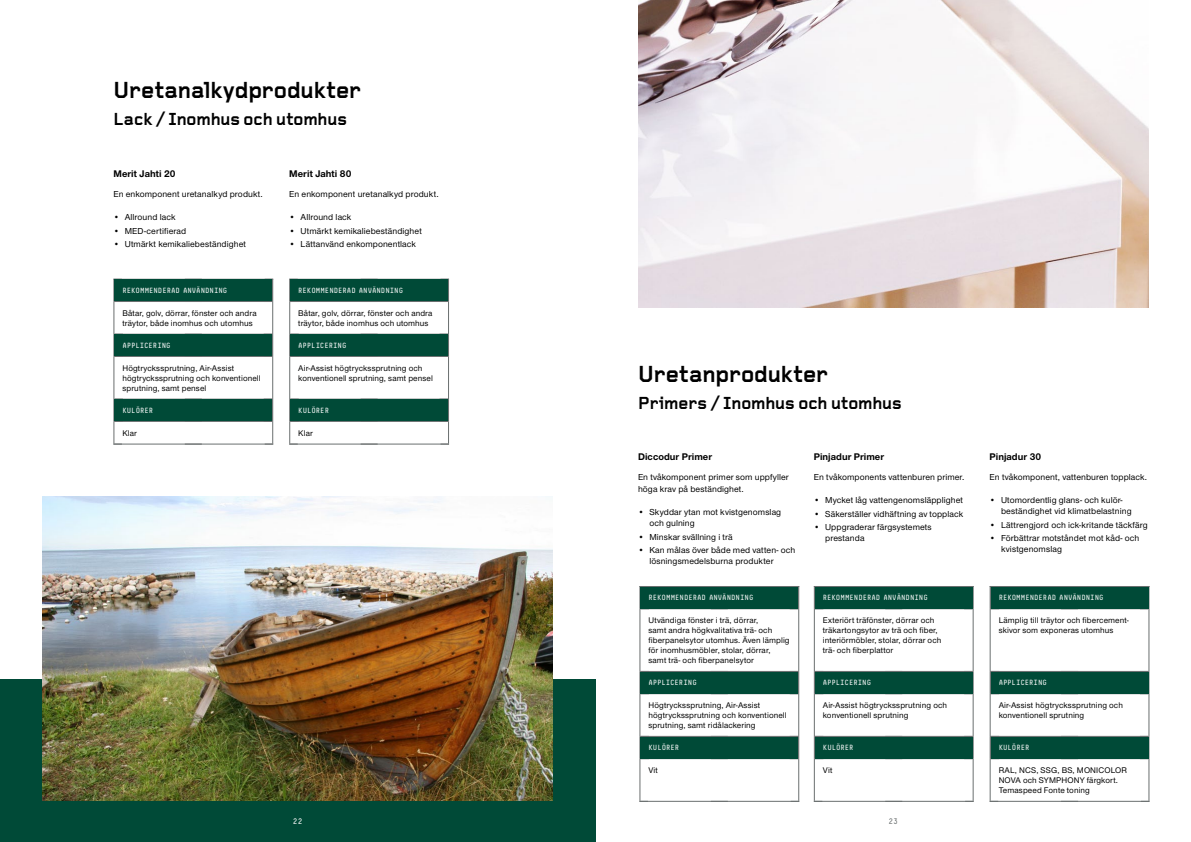
<style>
.page{position:relative;width:1191px;height:842px;background:#fff}
.page>*{position:absolute;margin:0;border:0;box-sizing:border-box;transform-origin:0 0}
.t1{font:700 24px "Foundry Gridnik";letter-spacing:.005em;color:#000}
.t2{font:700 18px "Foundry Gridnik";color:#000}
.t3{font:700 10px "Nimbus San Nov";letter-spacing:.005em;color:#000}
.t4{font:500 9px/11px "Nimbus Sans Novus";letter-spacing:.01em;color:#000}
.t5{font:500 8.5px/10px "Nimbus Sans Novus";letter-spacing:.01em;color:#000}
.t6{font:8px "Decima Mono Pro";color:#fff}
.t7{font:8px "Decima Mono Pro";color:#6a6f6f}
.t8{font:7.5px "Decima Mono Pro";letter-spacing:-.01em;color:#fff}
</style>
<div class="page">
<img style="left:638px;top:0;width:510px;height:307px">
<div style="left:0;top:679px;width:595px;height:163px;background:#004a37"></div>
<hr style="left:814px;top:801px;width:159px;height:1px;background:#6a6f6f">
<svg style="left:902px;top:801px;width:31px;height:1px"></svg>
<svg style="left:814px;top:586px;width:159px;height:173px"></svg>
<hr style="left:814px;top:759px;width:1px;height:42px;background:#6a6f6f">
<hr style="left:972px;top:759px;width:1px;height:42px;background:#6a6f6f">
<div style="left:815px;top:587px;width:157px;height:21px;background:#004a37"></div>
<div style="left:815px;top:672px;width:157px;height:21px;background:#004a37"></div>
<div style="left:815px;top:737px;width:157px;height:21px;background:#004a37"></div>
<hr style="left:639px;top:801px;width:160px;height:1px;background:#6a6f6f">
<svg style="left:728px;top:801px;width:31px;height:1px"></svg>
<svg style="left:639px;top:586px;width:160px;height:173px"></svg>
<hr style="left:639px;top:759px;width:1px;height:42px;background:#6a6f6f">
<hr style="left:798px;top:759px;width:1px;height:42px;background:#6a6f6f">
<div style="left:640px;top:587px;width:158px;height:21px;background:#004a37"></div>
<div style="left:640px;top:672px;width:158px;height:21px;background:#004a37"></div>
<div style="left:640px;top:737px;width:158px;height:21px;background:#004a37"></div>
<img style="left:43px;top:497px;width:510px;height:304px">
<svg style="left:289px;top:279px;width:160px;height:166px"></svg>
<div style="left:290px;top:280px;width:158px;height:21px;background:#004a37"></div>
<div style="left:290px;top:335px;width:158px;height:21px;background:#004a37"></div>
<div style="left:290px;top:400px;width:158px;height:21px;background:#004a37"></div>
<svg style="left:113px;top:279px;width:160px;height:166px"></svg>
<div style="left:114px;top:280px;width:158px;height:21px;background:#004a37"></div>
<div style="left:114px;top:335px;width:158px;height:21px;background:#004a37"></div>
<div style="left:114px;top:400px;width:158px;height:21px;background:#004a37"></div>
<hr style="left:989px;top:801px;width:160px;height:1px;background:#6a6f6f">
<svg style="left:1078px;top:801px;width:31px;height:1px"></svg>
<svg style="left:989px;top:586px;width:160px;height:173px"></svg>
<hr style="left:989px;top:759px;width:1px;height:42px;background:#6a6f6f">
<hr style="left:1148px;top:759px;width:1px;height:42px;background:#6a6f6f">
<div style="left:990px;top:587px;width:158px;height:21px;background:#004a37"></div>
<div style="left:990px;top:672px;width:158px;height:21px;background:#004a37"></div>
<div style="left:990px;top:737px;width:158px;height:21px;background:#004a37"></div>
<h1 class="t1" style="left:113px;top:76px;width:249px">Uretanalkydprodukter</h1>
<h2 class="t2" style="left:113px;top:108px;width:235px">Lack / Inomhus och utomhus</h2>
<p class="t3" style="left:113px;top:167px;width:64px">Merit Jahti 20</p>
<p class="t4" style="left:113px;top:188px;width:151px">En enkomponent uretanalkyd produkt.</p>
<p class="t4" style="left:113px;top:211px;width:64px">• Allround lack</p>
<p class="t4" style="left:113px;top:225px;width:74px">• MED-certifierad</p>
<p class="t4" style="left:113px;top:238px;width:134px">• Utmärkt kemikaliebeständighet</p>
<p class="t8" style="left:122px;top:286px;width:107px">REKOMMENDERAD ANVÄNDNING</p>
<p class="t5" style="left:122px;top:307px;width:136px">Båtar, golv, dörrar, fönster och andra träytor, både inomhus och utomhus</p>
<p class="t8" style="left:122px;top:341px;width:50px">APPLICERING</p>
<p class="t5" style="left:122px;top:362px;width:140px">Högtryckssprutning, Air-Assist högtryckssprutning och konventionell sprutning, samt pensel</p>
<p class="t8" style="left:122px;top:406px;width:32px">KULÖRER</p>
<p class="t5" style="left:122px;top:427px;width:16px">Klar</p>
<p class="t3" style="left:289px;top:167px;width:64px">Merit Jahti 80</p>
<p class="t4" style="left:289px;top:188px;width:151px">En enkomponent uretanalkyd produkt.</p>
<p class="t4" style="left:289px;top:211px;width:64px">• Allround lack</p>
<p class="t4" style="left:289px;top:225px;width:134px">• Utmärkt kemikaliebeständighet</p>
<p class="t4" style="left:289px;top:238px;width:128px">• Lättanvänd enkomponentlack</p>
<p class="t8" style="left:298px;top:286px;width:107px">REKOMMENDERAD ANVÄNDNING</p>
<p class="t5" style="left:298px;top:307px;width:136px">Båtar, golv, dörrar, fönster och andra träytor, både inomhus och utomhus</p>
<p class="t8" style="left:298px;top:341px;width:50px">APPLICERING</p>
<p class="t5" style="left:298px;top:362px;width:136px">Air-Assist högtryckssprutning och konventionell sprutning, samt pensel</p>
<p class="t8" style="left:298px;top:406px;width:32px">KULÖRER</p>
<p class="t5" style="left:298px;top:427px;width:16px">Klar</p>
<h1 class="t1" style="left:638px;top:360px;width:191px">Uretanprodukter</h1>
<h2 class="t2" style="left:638px;top:392px;width:265px">Primers / Inomhus och utomhus</h2>
<p class="t3" style="left:638px;top:450px;width:76px">Diccodur Primer</p>
<p class="t4" style="left:638px;top:471px;width:152px;line-height:12px">En tvåkomponent primer som uppfyller höga krav på beständighet.</p>
<p class="t4" style="left:649px;top:506px;width:133px;text-indent:-11px">• Skyddar ytan mot kvistgenomslag och gulning</p>
<p class="t4" style="left:638px;top:531px;width:96px">• Minskar svällning i trä</p>
<p class="t4" style="left:649px;top:544px;width:147px;text-indent:-11px">• Kan målas över både med vatten- och lösningsmedelsburna produkter</p>
<p class="t8" style="left:648px;top:593px;width:107px">REKOMMENDERAD ANVÄNDNING</p>
<p class="t5" style="left:648px;top:615px;width:143px">Utvändiga fönster i trä, dörrar,<br>samt andra högkvalitativa trä- och fiberpanelsytor utomhus. Även lämplig för inomhusmöbler, stolar, dörrar, samt trä- och fiberpanelsytor</p>
<p class="t8" style="left:648px;top:678px;width:50px">APPLICERING</p>
<p class="t5" style="left:648px;top:700px;width:140px">Högtryckssprutning, Air-Assist högtryckssprutning och konventionell sprutning, samt ridålackering</p>
<p class="t8" style="left:648px;top:743px;width:32px">KULÖRER</p>
<p class="t5" style="left:648px;top:765px;width:11px">Vit</p>
<p class="t3" style="left:814px;top:450px;width:72px">Pinjadur Primer</p>
<p class="t4" style="left:814px;top:471px;width:152px">En tvåkomponents vattenburen primer.</p>
<p class="t4" style="left:814px;top:494px;width:151px">• Mycket låg vattengenomsläpplighet</p>
<p class="t4" style="left:814px;top:508px;width:151px">• Säkerställer vidhäftning av topplack</p>
<p class="t4" style="left:825px;top:521px;width:108px;text-indent:-11px">• Uppgraderar färgsystemets prestanda</p>
<p class="t8" style="left:823px;top:593px;width:107px">REKOMMENDERAD ANVÄNDNING</p>
<p class="t5" style="left:823px;top:615px;width:120px">Exteriört träfönster, dörrar och träkartongsytor av trä och fiber, interiörmöbler, stolar, dörrar och trä- och fiberplattor</p>
<p class="t8" style="left:823px;top:678px;width:50px">APPLICERING</p>
<p class="t5" style="left:823px;top:700px;width:126px">Air-Assist högtryckssprutning och konventionell sprutning</p>
<p class="t8" style="left:823px;top:743px;width:32px">KULÖRER</p>
<p class="t5" style="left:823px;top:765px;width:11px">Vit</p>
<p class="t6" style="left:293px;top:816px;width:11px">22</p>
<p class="t7" style="left:888px;top:816px;width:11px">23</p>
<p class="t3" style="left:989px;top:450px;width:53px">Pinjadur 30</p>
<p class="t4" style="left:989px;top:471px;width:159px">En tvåkomponent, vattenburen topplack.</p>
<p class="t4" style="left:1001px;top:494px;width:132px;text-indent:-11px">• Utomordentlig glans- och kulör&shy;beständighet vid klimatbelastning</p>
<p class="t4" style="left:989px;top:519px;width:160px">• Lättrengjord och ick-kritande täckfärg</p>
<p class="t4" style="left:1001px;top:532px;width:140px;text-indent:-11px">• Förbättrar motståndet mot kåd- och kvistgenomslag</p>
<p class="t8" style="left:998px;top:593px;width:107px">REKOMMENDERAD ANVÄNDNING</p>
<p class="t5" style="left:998px;top:615px;width:132px">Lämplig till träytor och fibercement&shy;skivor som exponeras utomhus</p>
<p class="t8" style="left:998px;top:678px;width:50px">APPLICERING</p>
<p class="t5" style="left:998px;top:700px;width:126px">Air-Assist högtryckssprutning och konventionell sprutning</p>
<p class="t8" style="left:998px;top:743px;width:32px">KULÖRER</p>
<p class="t5" style="left:998px;top:765px;width:130px">RAL, NCS, SSG, BS, MONICOLOR<br>NOVA och SYMPHONY färgkort.<br>Temaspeed Fonte toning</p>
</div>
